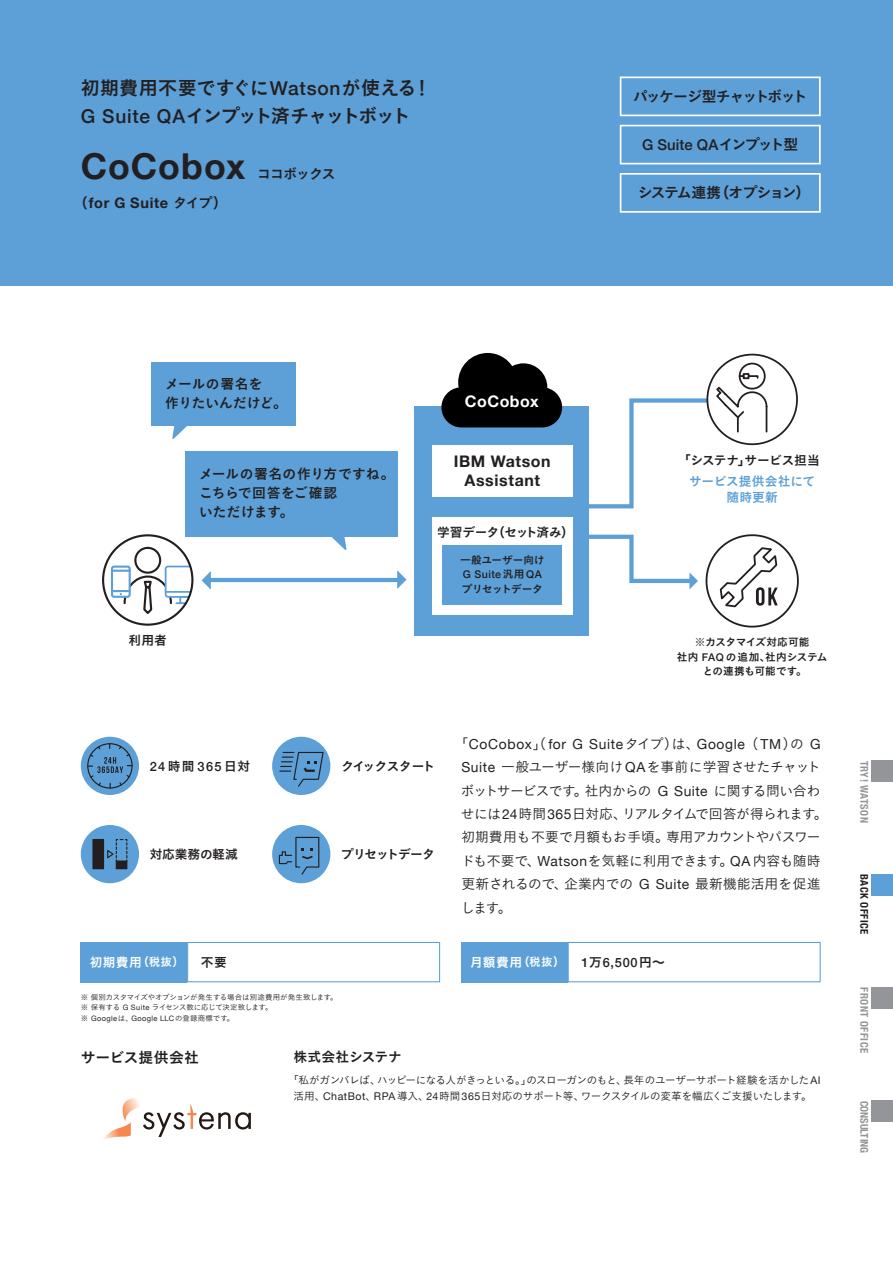
<style>
.page{position:relative;width:893px;height:1263px;background:#fff}
.page>*{position:absolute;margin:0;border:0;box-sizing:border-box;transform-origin:0 0}
.t1{font:700 35.7px "Helvetica Neue";letter-spacing:.025em;color:#231f20}
.t2{font:19.2px/28.7px "Koburina Go Std W6";letter-spacing:-.065em;color:#231f20}
.t3{font:700 15.9px/19px "Helvetica Neue";letter-spacing:.035em;color:#231f20;text-align:center}
.t4{font:700 15.9px "Helvetica Neue";letter-spacing:.03em;color:#fff}
.t5{font:500 14.85px "Helvetica Neue";letter-spacing:.01em;color:#231f20}
.t6{font:14.85px "Koburina Go Std W6";letter-spacing:-.105em;color:#231f20}
.t7{font:14.85px "Koburina Go Std W6";letter-spacing:-.11em;color:#231f20}
.t8{font:14.85px "Koburina Go Std W6";letter-spacing:-.01em;color:#231f20}
.t9{font:700 14.55px "Helvetica Neue";letter-spacing:.045em;color:#231f20}
.t10{font:13.8px/23.4px "Koburina Go Std W3";letter-spacing:-.03em;color:#231f20}
.t11{font:13.8px "Helvetica Neue";letter-spacing:.05em;color:#231f20}
.t12{font:13.8px/19px "Koburina Go Std W6";letter-spacing:.01em;color:#231f20}
.t13{font:13.8px/19.2px "Koburina Go Std W6";letter-spacing:-.01em;color:#231f20}
.t14{font:500 12.75px "Helvetica Neue";letter-spacing:.095em;color:#231f20}
.t15{font:12.75px "Koburina Go Std W6";letter-spacing:-.04em;color:#231f20}
.t16{font:12.75px "Koburina Go Std W6";letter-spacing:.035em;color:#fff}
.t17{font:12.75px/15.9px "Koburina Go Std W6";letter-spacing:-.005em;color:#5ca0d7;text-align:center}
.t18{font:12.75px "Koburina Go Std W6";letter-spacing:-.02em;color:#231f20}
.t19{font:12.75px "Koburina Go Std W6";letter-spacing:-.065em;color:#231f20}
.t20{font:12.75px "Koburina Go Std W6";letter-spacing:-.08em;color:#231f20}
.t21{font:12.75px "Koburina Go Std W6";letter-spacing:-.01em;color:#231f20}
.t22{font:10.65px/15.9px "Koburina Go Std W3";letter-spacing:-.04em;color:#231f20;text-align:center}
.t23{font:10.65px/14.9px "Koburina Go Std W6";letter-spacing:-.015em;color:#231f20;text-align:center}
.t24{font:700 condensed 10.65px "Helvetica Neue";letter-spacing:.05em;color:#939598}
.t25{font:500 10.65px "Helvetica Neue";letter-spacing:.045em;color:#231f20}
.t26{font:700 condensed 10.65px "Helvetica Neue";letter-spacing:.05em;color:#231f20}
.t27{font:700 condensed 10.65px "Helvetica Neue";color:#939598}
.t28{font:700 condensed 10.65px "Helvetica Neue";letter-spacing:.03em;color:#939598}
.t29{font:10.65px "Koburina Go Std W6";letter-spacing:-.045em;color:#231f20}
.t30{font:7.5px/10.6px "Koburina Go Std W3";letter-spacing:-.02em;color:#231f20}
.t31{font:7.5px "Helvetica Neue";letter-spacing:.055em;color:#231f20}
.s1{font-family:"Helvetica Neue";font-weight:500}
.s2{font-family:"Koburina Go Std W6";font-weight:400;font-size:13.8px}
.s3{font-family:"Koburina Go Std W6";font-weight:400}
.s4{font-family:"Koburina Go Std W3"}
.s5{font-family:"Helvetica Neue"}
.s6{font-size:11.55px}
</style>
<div class="page">
<div style="left:0;top:0;width:893px;height:286px;background:#5ca0d7"></div>
<svg style="left:104px;top:1098px;width:147px;height:41px"></svg>
<div style="left:272px;top:737px;width:58px;height:58px;background:#5ca0d7;border-radius:50%"></div>
<svg style="left:280px;top:751px;width:44px;height:37px"></svg>
<div style="left:151px;top:362px;width:145px;height:63px;background:#5ca0d7"></div>
<svg style="left:172px;top:425px;width:18px;height:14px"></svg>
<div style="left:185px;top:451px;width:213px;height:85px;background:#5ca0d7"></div>
<svg style="left:329px;top:536px;width:18px;height:14px"></svg>
<div style="left:415px;top:407px;width:174px;height:229px;background:#5ca0d7"></div>
<svg style="left:441px;top:353px;width:121px;height:74px"></svg>
<div style="left:432px;top:445px;width:140px;height:51px;background:#fff"></div>
<div style="left:432px;top:517px;width:140px;height:98px;background:#fff"></div>
<div style="left:443px;top:545px;width:119px;height:60px;background:#5ca0d7"></div>
<svg style="left:585px;top:362px;width:183px;height:147px"></svg>
<hr style="left:208px;top:578px;width:192px;height:4px;background:#5ca0d7">
<svg style="left:397px;top:571px;width:9px;height:17px"></svg>
<svg style="left:202px;top:572px;width:9px;height:17px"></svg>
<div style="left:272px;top:825px;width:58px;height:58px;background:#5ca0d7;border-radius:50%"></div>
<svg style="left:278px;top:836px;width:42px;height:40px"></svg>
<svg style="left:589px;top:534px;width:210px;height:94px"></svg>
<div style="left:872px;top:874px;width:21px;height:21px;background:#5ca0d7"></div>
<div style="left:872px;top:987px;width:21px;height:21px;background:#939598"></div>
<div style="left:872px;top:1100px;width:21px;height:22px;background:#939598"></div>
<div style="left:872px;top:760px;width:21px;height:22px;background:#939598"></div>
<div style="left:81px;top:737px;width:58px;height:58px;background:#5ca0d7;border-radius:50%"></div>
<svg style="left:87px;top:743px;width:46px;height:45px"></svg>
<div style="left:81px;top:825px;width:58px;height:58px;background:#5ca0d7;border-radius:50%"></div>
<svg style="left:92px;top:839px;width:35px;height:30px"></svg>
<div style="left:187px;top:942px;width:253px;height:40px;border:1px solid #5ca0d7"></div>
<div style="left:568px;top:942px;width:253px;height:40px;border:1px solid #5ca0d7"></div>
<div style="left:81px;top:942px;width:106px;height:40px;background:#5ca0d7"></div>
<div style="left:461px;top:942px;width:107px;height:40px;background:#5ca0d7"></div>
<div style="left:620px;top:77px;width:201px;height:39px;border:2px solid #fff"></div>
<div style="left:620px;top:125px;width:201px;height:39px;border:2px solid #fff"></div>
<div style="left:620px;top:173px;width:201px;height:40px;border:2px solid #fff"></div>
<div style="left:134px;top:547px;width:27px;height:27px;border:2px solid #231f20;border-radius:50%"></div>
<div style="left:111px;top:565px;width:20px;height:33px;border:2px solid #5ca0d7;border-radius:2px"></div>
<svg style="left:112px;top:566px;width:80px;height:50px"></svg>
<div style="left:102px;top:534px;width:91px;height:92px;border:2px solid #231f20;border-radius:50%"></div>
<h2 class="t2" style="left:81px;top:74px;width:352px">初期費用不要ですぐに<span class="s1">Watson</span>が使える！<br><span class="s1">G Suite QA</span>インプット済チャットボット</h2>
<h1 class="t1" style="left:81px;top:138px;width:166px">CoCobox</h1>
<p class="t9" style="left:74px;top:191px;width:155px"><span class="s2">（</span>for G Suite <span class="s2">タイプ）</span></p>
<p class="t13" style="left:257px;top:165px;width:80px">ココボックス</p>
<p class="t6" style="left:633px;top:85px;width:176px">パッケージ型チャットボット</p>
<p class="t5" style="left:642px;top:133px;width:158px">G Suite QA<span class="s3">インプット型</span></p>
<p class="t7" style="left:638px;top:181px;width:174px">システム連携（オプション）</p>
<p class="t13" style="left:165px;top:375px;width:123px">メールの署名を<br>作りたいんだけど。</p>
<p class="t12" style="left:199px;top:465px;width:197px">メールの署名の作り方ですね。こちらで回答をご確認<br>いただけます。</p>
<p class="t15" style="left:129px;top:631px;width:40px">利用者</p>
<p class="t4" style="left:465px;top:388px;width:75px">CoCobox</p>
<p class="t3" style="left:454px;top:452px;width:98px">IBM Watson<br>Assistant</p>
<p class="t15" style="left:437px;top:523px;width:138px">学習データ（セット済み）</p>
<p class="t23" style="left:460px;top:552px;width:86px">一般ユーザー向け</p>
<p class="t25" style="left:463px;top:566px;width:81px">G Suite<span class="s3">汎用</span>QA</p>
<p class="t29" style="left:462px;top:581px;width:82px">プリセットデータ</p>
<p class="t18" style="left:678px;top:450px;width:143px">「システナ」サービス担当</p>
<p class="t17" style="left:689px;top:474px;width:128px">サービス提供会社にて随時更新</p>
<p class="t23" style="left:677px;top:634px;width:152px">※カスタマイズ対応可能<br>社内 <span class="s1">FAQ</span> の追加、社内システムとの連携も可能です。</p>
<p class="t14" style="left:150px;top:756px;width:102px">24<span class="s3">時間</span> 365<span class="s3">日対</span></p>
<p class="t21" style="left:150px;top:844px;width:90px">対応業務の軽減</p>
<p class="t19" style="left:341px;top:756px;width:95px">クイックスタート</p>
<p class="t20" style="left:341px;top:844px;width:96px">プリセットデータ</p>
<p class="t11" style="left:454px;top:734px;width:368px"><span class="s4">「</span>CoCobox<span class="s4">」（</span>for G Suite<span class="s4">タイプ）は、</span>Google <span class="s4">（</span>TM<span class="s4">）の</span> G</p>
<p class="t10" style="left:461px;top:755px;width:368px"><span class="s5">Suite</span> 一般ユーザー様向け<span class="s5">QA</span>を事前に学習させたチャットボットサービスです。社内からの <span class="s5">G Suite</span> に関する問い合わせには<span class="s5">24</span>時間<span class="s5">365</span>日対応、リアルタイムで回答が得られます。初期費用も不要で月額もお手頃。専用アカウントやパスワードも不要で、<span class="s5">Watson</span>を気軽に利用できます。<span class="s5">QA</span> 内容も随時更新されるので、企業内での <span class="s5">G Suite</span> 最新機能活用を促進します。</p>
<p class="t16" style="left:90px;top:952px;width:96px">初期費用<span class="s6">（税抜）</span></p>
<p class="t15" style="left:201px;top:952px;width:28px">不要</p>
<p class="t16" style="left:470px;top:952px;width:96px">月額費用<span class="s6">（税抜）</span></p>
<p class="t14" style="left:581px;top:952px;width:85px">1<span class="s3">万</span>6,500<span class="s3">円～</span></p>
<p class="t30" style="left:81px;top:991px;width:258px">※ 個別カスタマイズやオプションが発生する場合は別途費用が発生致します。※ 保有する <span class="s5">G Suite</span> ライセンス数に応じて決定致します。</p>
<p class="t31" style="left:81px;top:1013px;width:155px"><span class="s4">※</span> Google<span class="s4">は、</span>Google LLC<span class="s4">の登録商標です。</span></p>
<p class="t8" style="left:81px;top:1045px;width:120px">サービス提供会社</p>
<p class="t13" style="left:293px;top:1047px;width:110px">株式会社システナ</p>
<p class="t22" style="left:288px;top:1072px;width:534px">「私がガンバレば、ハッピーになる人がきっといる。」のスローガンのもと、長年のユーザーサポート経験を活かした<span class="s5">AI</span>活用、<span class="s5">ChatBot</span>、<span class="s5">RPA</span> 導入、<span class="s5">24</span>時間<span class="s5">365</span>日対応のサポート等、ワークスタイルの変革を幅広くご支援いたします。</p>
<p class="t28" style="left:873px;top:760px;width:64px;rotate:90deg">TRY! WATSON</p>
<p class="t26" style="left:873px;top:874px;width:62px;rotate:90deg">BACK OFFICE</p>
<p class="t24" style="left:873px;top:987px;width:67px;rotate:90deg">FRONT OFFICE</p>
<p class="t27" style="left:873px;top:1100px;width:54px;rotate:90deg">CONSULTING</p>
</div>
